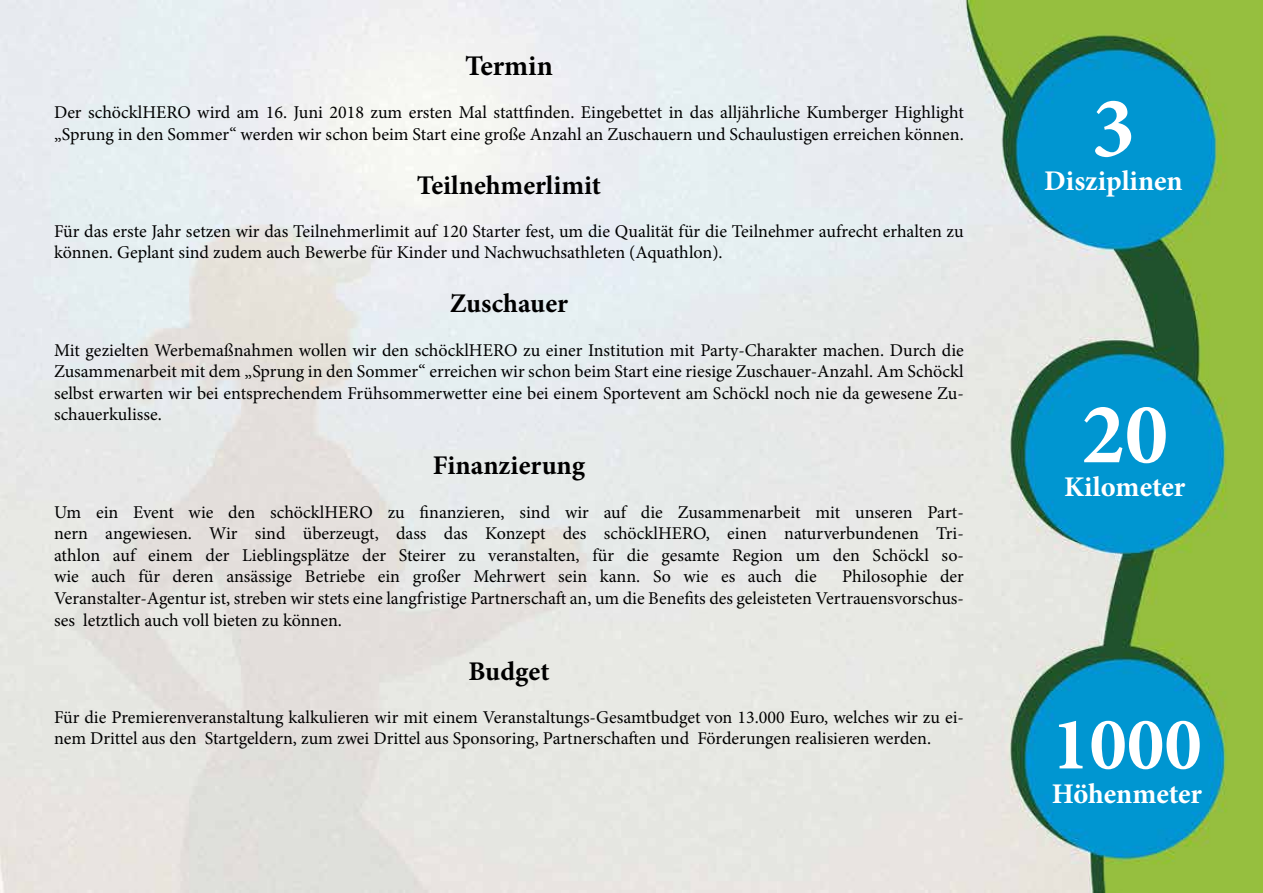
<style>
.page{position:relative;width:1263px;height:893px;background:#fff}
.page>*{position:absolute;margin:0;border:0;box-sizing:border-box;transform-origin:0 0}
.t1{font:700 87px "Minion Pro";color:#fff}
.t2{font:700 75px "Minion Pro";color:#fff}
.t3{font:700 28.5px "Minion Pro";color:#fff}
.t4{font:700 28.5px "Minion Pro";color:#000}
.t5{font:700 27px "Minion Pro";color:#000}
.t6{font:18px/21.6px "Minion Pro";color:#000}
</style>
<div class="page">
<img style="left:0;top:0;width:1263px;height:893px">
<h3 class="t4" style="left:465px;top:46px;width:89px">Termin</h3>
<p class="t6" style="left:54px;top:101px;width:911px">Der schöcklHERO wird am 16. Juni 2018 zum ersten Mal stattfinden. Eingebettet in das alljährliche Kumberger Highlight „Sprung in den Sommer“ werden wir schon beim Start eine große Anzahl an Zuschauern und Schaulustigen erreichen können.</p>
<h3 class="t5" style="left:417px;top:166px;width:186px">Teilnehmerlimit</h3>
<p class="t6" style="left:54px;top:220px;width:911px">Für das erste Jahr setzen wir das Teilnehmerlimit auf 120 Starter fest, um die Qualität für die Teilnehmer aufrecht erhalten zu können. Geplant sind zudem auch Bewerbe für Kinder und Nachwuchsathleten (Aquathlon).</p>
<h3 class="t5" style="left:450px;top:285px;width:120px">Zuschauer</h3>
<p class="t6" style="left:54px;top:339px;width:911px;text-align:justify">Mit gezielten Werbemaßnahmen wollen wir den schöcklHERO zu einer Institution mit Party-Charakter machen. Durch die Zusammenarbeit mit dem „Sprung in den Sommer“ erreichen wir schon beim Start eine riesige Zuschauer-Anzahl. Am Schöckl selbst erwarten wir bei entsprechendem Frühsommerwetter eine bei einem Sportevent am Schöckl noch nie da gewesene Zu&shy;schauerkulisse.</p>
<h3 class="t5" style="left:433px;top:447px;width:154px">Finanzierung</h3>
<p class="t6" style="left:54px;top:501px;width:911px;text-align:justify">Um ein Event wie den schöcklHERO zu finanzieren, sind wir auf die Zusammenarbeit mit unseren Part&shy;nern angewiesen. Wir sind überzeugt, dass das Konzept des schöcklHERO, einen naturverbundenen Tri&shy;athlon auf einem der Lieblingsplätze der Steirer zu veranstalten, für die gesamte Region um den Schöckl so&shy;wie auch für deren ansässige Betriebe ein großer Mehrwert sein kann. So wie es auch die</p>
<p class="t6" style="left:54px;top:566px;width:911px;text-align:justify;text-indent:788px">Philosophie der Veranstalter-Agentur ist, streben wir stets eine langfristige Partnerschaft an, um die Benefits des geleisteten Vertrauensvorschus&shy;ses letztlich auch voll bieten zu können.</p>
<h3 class="t5" style="left:468px;top:652px;width:83px">Budget</h3>
<p class="t6" style="left:54px;top:706px;width:911px">Für die Premierenveranstaltung kalkulieren wir mit einem Veranstaltungs-Gesamtbudget von 13.000 Euro, welches wir zu ei&shy;nem Drittel aus den Startgeldern, zum zwei Drittel aus Sponsoring, Partnerschaften und Förderungen realisieren werden.</p>
<h1 class="t1" style="left:1092px;top:67px;width:45px">3</h1>
<h3 class="t3" style="left:1044px;top:161px;width:140px">Disziplinen</h3>
<h1 class="t1" style="left:1081px;top:373px;width:88px">20</h1>
<h3 class="t3" style="left:1064px;top:467px;width:123px">Kilometer</h3>
<h2 class="t2" style="left:1052px;top:692px;width:151px">1000</h2>
<h3 class="t3" style="left:1052px;top:773px;width:152px">Höhenmeter</h3>
</div>
